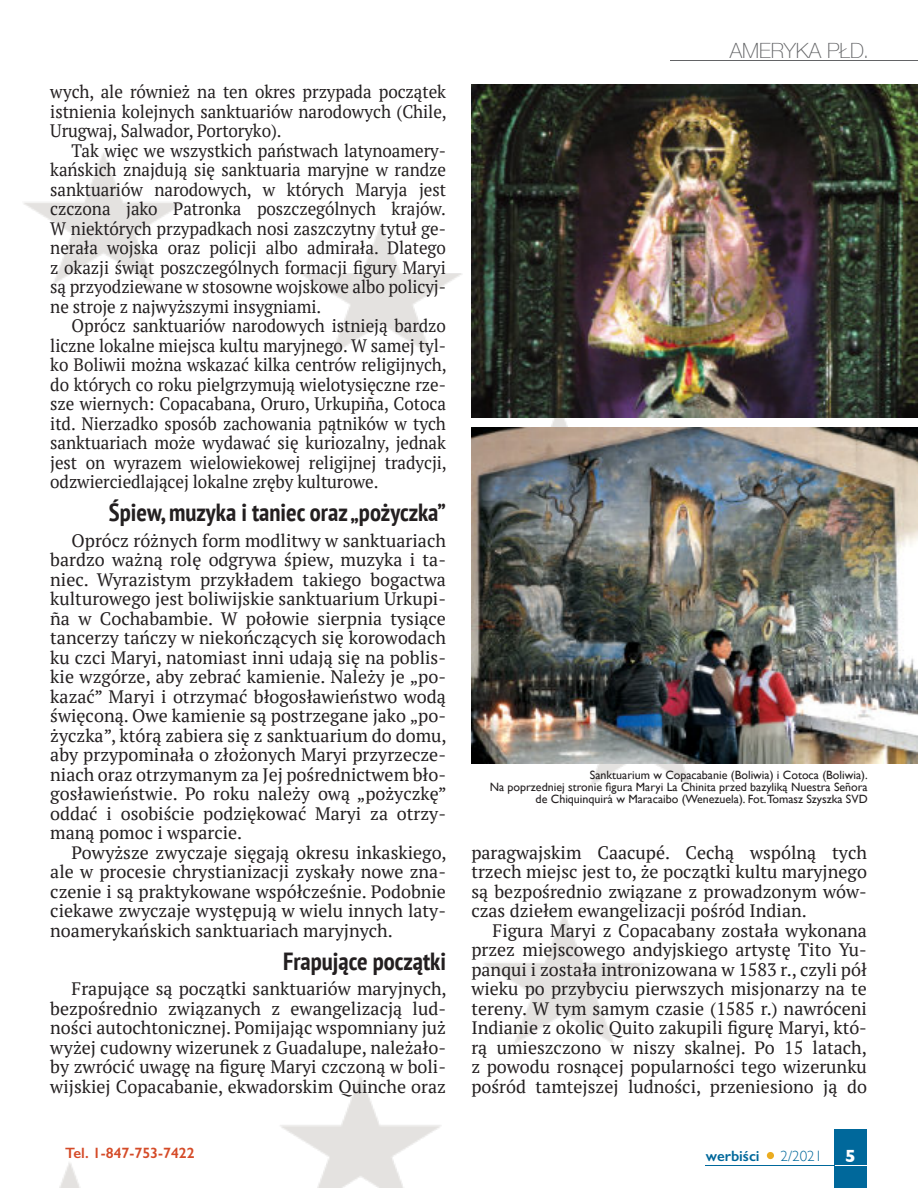
<style>
.page{position:relative;width:918px;height:1188px;background:#fff}
.page>*{position:absolute;margin:0;border:0;box-sizing:border-box;transform-origin:0 0}
.t1{font:700 condensed 24.75px "PT Sans";color:#231f20}
.t2{font:100 21px "Helvetica Neue";color:#636466}
.t3{font:18px/19.5px "PT Serif";color:#231f20;text-align:justify}
.t4{font:18px/19.5px "PT Serif";color:#231f20;text-align:justify;scale:.95 1}
.t5{font:700 18px "Gill Sans";color:#fff}
.t6{font:600 15px "Gill Sans";color:#d54b28}
.t7{font:600 15px "Gill Sans";color:#00689b}
.t8{font:300 15px "Gill Sans";color:#00689b}
.t9{font:12px/12px "Gill Sans";color:#231f20;text-align:right}
</style>
<div class="page">
<img style="left:24px;top:152px;width:667px;height:1036px">
<img style="left:471px;top:427px;width:447px;height:337px">
<hr style="left:670px;top:60px;width:248px;height:1px;background:#636466">
<img style="left:471px;top:85px;width:447px;height:333px">
<div style="left:834px;top:1129px;width:33px;height:59px;background:#00689b"></div>
<hr style="left:834px;top:1165px;width:33px;height:1px;background:#fff">
<hr style="left:705px;top:1165px;width:129px;height:1px;background:#00689b">
<div style="left:767px;top:1152px;width:7px;height:7px;background:#ebac20;border-radius:50%"></div>
<p class="t4" style="left:50px;top:84px;width:419px">wych, ale również na ten okres przypada początek istnienia kolejnych sanktuariów narodowych (Chile, Urugwaj, Salwador, Portoryko).</p>
<p class="t4" style="left:50px;top:142px;width:418px;text-indent:21px">Tak więc we wszystkich państwach latynoamery&shy;kańskich znajdują się sanktuaria maryjne w randze sanktuariów narodowych, w których Maryja jest czczona jako Patronka poszczególnych krajów.<br>W niektórych przypadkach nosi zaszczytny tytuł ge&shy;nerała wojska oraz policji albo admirała. Dlatego z okazji świąt poszczególnych formacji figury Maryi są przyodziewane w stosowne wojskowe albo policyj&shy;ne stroje z najwyższymi insygniami.</p>
<p class="t4" style="left:50px;top:318px;width:419px;text-indent:21px">Oprócz sanktuariów narodowych istnieją bardzo liczne lokalne miejsca kultu maryjnego. W samej tyl&shy;ko Boliwii można wskazać kilka centrów religijnych, do których co roku pielgrzymują wielotysięczne rze&shy;sze wiernych: Copacabana, Oruro, Urkupiña, Cotoca itd. Nierzadko sposób zachowania pątników w tych sanktuariach może wydawać się kuriozalny, jednak jest on wyrazem wielowiekowej religijnej tradycji, odzwierciedlającej lokalne zręby kulturowe.</p>
<h1 class="t1" style="left:109px;top:503px;width:339px">Śpiew, muzyka i taniec oraz„pożyczka”</h1>
<p class="t3" style="left:50px;top:532px;width:398px;text-indent:21px">Oprócz różnych form modlitwy w sanktuariach bardzo ważną rolę odgrywa śpiew, muzyka i ta&shy;niec. Wyrazistym przykładem takiego bogactwa kulturowego jest boliwijskie sanktuarium Urkupi&shy;ña w Cochabambie. W połowie sierpnia tysiące tancerzy tańczy w niekończących się korowodach ku czci Maryi, natomiast inni udają się na poblis&shy;kie wzgórze, aby zebrać kamienie. Należy je „po&shy;kazać” Maryi i otrzymać błogosławieństwo wodą święconą. Owe kamienie są postrzegane jako „po&shy;życzka”, którą zabiera się z sanktuarium do domu, aby przypominała o złożonych Maryi przyrzecze&shy;niach oraz otrzymanym za Jej pośrednictwem bło&shy;gosławieństwie. Po roku należy ową „pożyczkę” oddać i osobiście podziękować Maryi za otrzy&shy;maną pomoc i wsparcie.</p>
<p class="t3" style="left:50px;top:844px;width:398px;text-indent:21px">Powyższe zwyczaje sięgają okresu inkaskiego, ale w procesie chrystianizacji zyskały nowe zna&shy;czenie i są praktykowane współcześnie. Podobnie ciekawe zwyczaje występują w wielu innych laty&shy;noamerykańskich sanktuariach maryjnych.</p>
<h1 class="t1" style="left:283px;top:951px;width:164px">Frapujące początki</h1>
<p class="t3" style="left:50px;top:981px;width:398px;text-indent:21px">Frapujące są początki sanktuariów maryjnych, bezpośrednio związanych z ewangelizacją lud&shy;ności autochtonicznej. Pomijając wspomniany już wyżej cudowny wizerunek z Guadalupe, należało&shy;by zwrócić uwagę na figurę Maryi czczoną w boli&shy;wijskiej Copacabanie, ekwadorskim Quinche oraz</p>
<p class="t2" style="left:730px;top:38px;width:141px">AMERYKA PŁD.</p>
<p class="t9" style="left:490px;top:770px;width:379px">Sanktuarium w Copacabanie (Boliwia) i Cotoca (Boliwia).<br>Na poprzedniej stronie figura Maryi La Chinita przed bazyliką Nuestra Señora de Chiquinquiráw Maracaibo (Wenezuela). Fot.Tomasz Szyszka SVD</p>
<p class="t3" style="left:471px;top:844px;width:397px">paragwajskim Caacupé. Cechą wspólną tych trzech miejsc jest to, że początki kultu maryjnego są bezpośrednio związane z prowadzonym wów&shy;czas dziełem ewangelizacji pośród Indian.</p>
<p class="t3" style="left:471px;top:922px;width:397px;text-indent:21px">Figura Maryi z Copacabany została wykonana przez miejscowego andyjskiego artystę Tito Yu&shy;panqui i została intronizowana w 1583 r., czyli pół wieku po przybyciu pierwszych misjonarzy na te tereny. W tym samym czasie (1585 r.) nawróceni Indianie z okolic Quito zakupili figurę Maryi, któ&shy;rą umieszczono w niszy skalnej. Po 15 latach, z powodu rosnącej popularności tego wizerunku pośród tamtejszej ludności, przeniesiono ją do</p>
<p class="t6" style="left:65px;top:1147px;width:131px">Tel. 1-847-753-7422</p>
<p class="t7" style="left:706px;top:1150px;width:55px">werbiści</p>
<p class="t8" style="left:781px;top:1150px;width:43px">2/2021</p>
<p class="t5" style="left:845px;top:1150px;width:12px">5</p>
</div>
